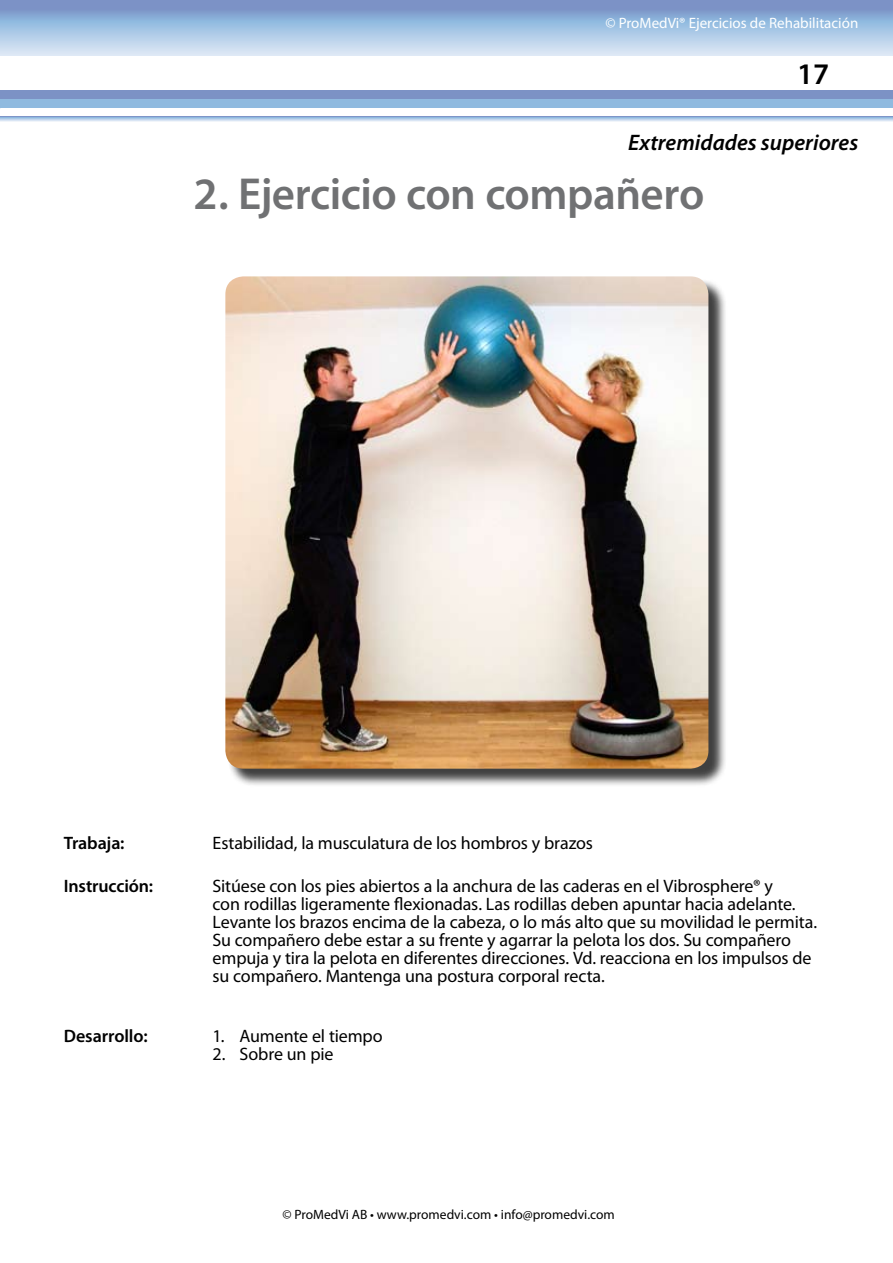
<style>
.page{position:relative;width:893px;height:1263px;background:#fff}
.page>*{position:absolute;margin:0;border:0;box-sizing:border-box;transform-origin:0 0}
.t1{font:600 45px "Myriad Pro";letter-spacing:-.01em;color:#707173}
.t2{font:600 30px "Myriad Pro";color:#000}
.t3{font:italic 600 22.5px "Myriad Pro";color:#000}
.t4{font:18px/18px "Myriad Pro";letter-spacing:-.01em;color:#000}
.t5{font:600 18px "Myriad Pro";letter-spacing:-.005em;color:#000}
.t6{font:15px "Myriad Pro";color:#fff}
.t7{font:13.5px "Myriad Pro";color:#000}
</style>
<div class="page">
<div style="left:0;top:0;width:893px;height:55px;background:linear-gradient(to bottom,#6b8cc4,#d9eefa)"></div>
<div style="left:0;top:100px;width:893px;height:8px;background:#8fbadf"></div>
<div style="left:0;top:91px;width:893px;height:8px;background:#7c92c5"></div>
<svg style="left:0;top:117px;width:893px;height:5px"></svg>
<div style="left:228px;top:279px;width:505px;height:514px;background:#000;opacity:.75"></div>
<img style="left:225px;top:276px;width:483px;height:493px">
<p class="t6" style="left:605px;top:13px;width:254px">© ProMedVi® Ejercicios de Rehabilitación</p>
<h2 class="t2" style="left:797px;top:55px;width:34px">17</h2>
<p class="t3" style="left:628px;top:128px;width:232px">Extremidades superiores</p>
<h1 class="t1" style="left:194px;top:165px;width:512px">2. Ejercicio con compañero</h1>
<p class="t5" style="left:64px;top:832px;width:62px">Trabaja:</p>
<p class="t4" style="left:213px;top:834px;width:382px">Estabilidad, la musculatura de los hombros y brazos</p>
<p class="t5" style="left:64px;top:874px;width:91px">Instrucción:</p>
<p class="t4" style="left:213px;top:876px;width:606px">Sitúese con los pies abiertos a la anchura de las caderas en el Vibrosphere® y<br>con rodillas ligeramente flexionadas. Las rodillas deben apuntar hacia adelante.<br>Levante los brazos encima de la cabeza, o lo más alto que su movilidad le permita.<br>Su compañero debe estar a su frente y agarrar la pelota los dos. Su compañero empuja y tira la pelota en diferentes direcciones. Vd. reacciona en los impulsos de su compañero. Mantenga una postura corporal recta.</p>
<p class="t5" style="left:64px;top:1024px;width:85px">Desarrollo:</p>
<p class="t4" style="left:213px;top:1026px;width:172px">1. Aumente el tiempo</p>
<p class="t4" style="left:213px;top:1044px;width:123px">2. Sobre un pie</p>
<p class="t7" style="left:282px;top:1206px;width:334px">© ProMedVi AB • www.promedvi.com • info@promedvi.com</p>
</div>
